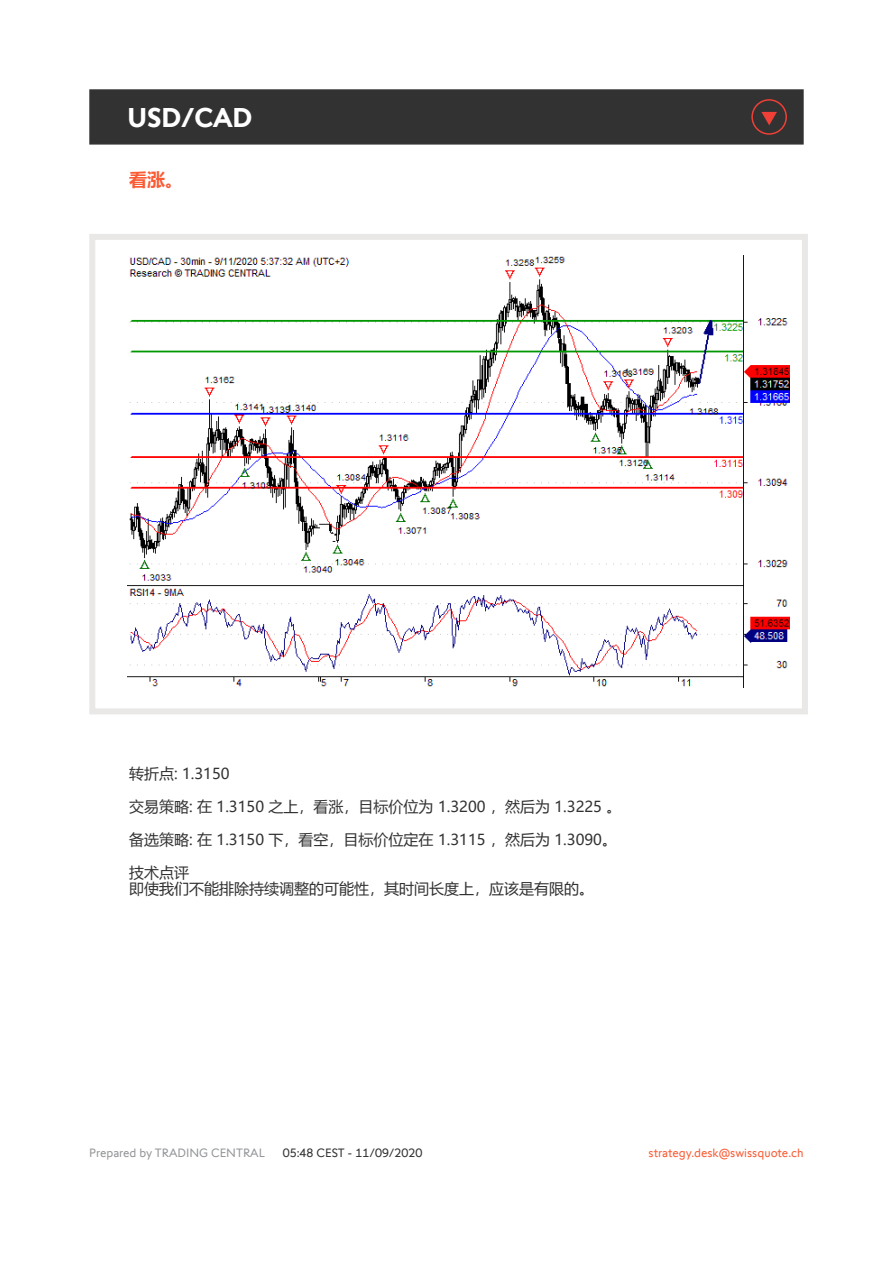
<style>
.page{position:relative;width:893px;height:1263px;background:#fff}
.page>*{position:absolute;margin:0;border:0;box-sizing:border-box;transform-origin:0 0}
.t1{font:700 27px "Swissquote CT";color:#fff}
.t2{font:700 18px "Microsoft Ya Hei UI";color:#fa5b35}
.t3{font:15px/16.5px "Microsoft Ya Hei UI";color:#323232}
.t4{font:12px "Swissquote CT";color:#fa5b35}
.t5{font:12px "Swissquote CT";color:#939598}
.t6{font:12px "Swissquote CT";color:#323232}
</style>
<div class="page">
<div style="left:89px;top:234px;width:719px;height:480px;border:6px solid #e9e8e7"></div>
<div style="left:89px;top:89px;width:715px;height:56px;background:#323232;border:2px solid #323232"></div>
<img style="left:128px;top:255px;width:661px;height:432px">
<svg style="left:751px;top:99px;width:36px;height:36px"></svg>
<h1 class="t1" style="left:128px;top:101px;width:126px">USD/CAD</h1>
<p class="t2" style="left:129px;top:167px;width:55px">看涨。</p>
<p class="t3" style="left:129px;top:765px;width:102px">转折点: 1.3150</p>
<p class="t3" style="left:129px;top:798px;width:494px">交易策略: 在 1.3150 之上，看涨，目标价位为 1.3200 ，然后为 1.3225 。</p>
<p class="t3" style="left:129px;top:831px;width:489px">备选策略: 在 1.3150 下，看空，目标价位定在 1.3115 ，然后为 1.3090。</p>
<p class="t3" style="left:129px;top:864px;width:466px">技术点评<br>即使我们不能排除持续调整的可能性，其时间长度上，应该是有限的。</p>
<p class="t5" style="left:89px;top:1145px;width:177px">Prepared by TRADING CENTRAL</p>
<p class="t6" style="left:283px;top:1145px;width:141px">05:48 CEST - 11/09/2020</p>
<p class="t4" style="left:649px;top:1145px;width:157px">strategy.desk@swissquote.ch</p>
</div>
